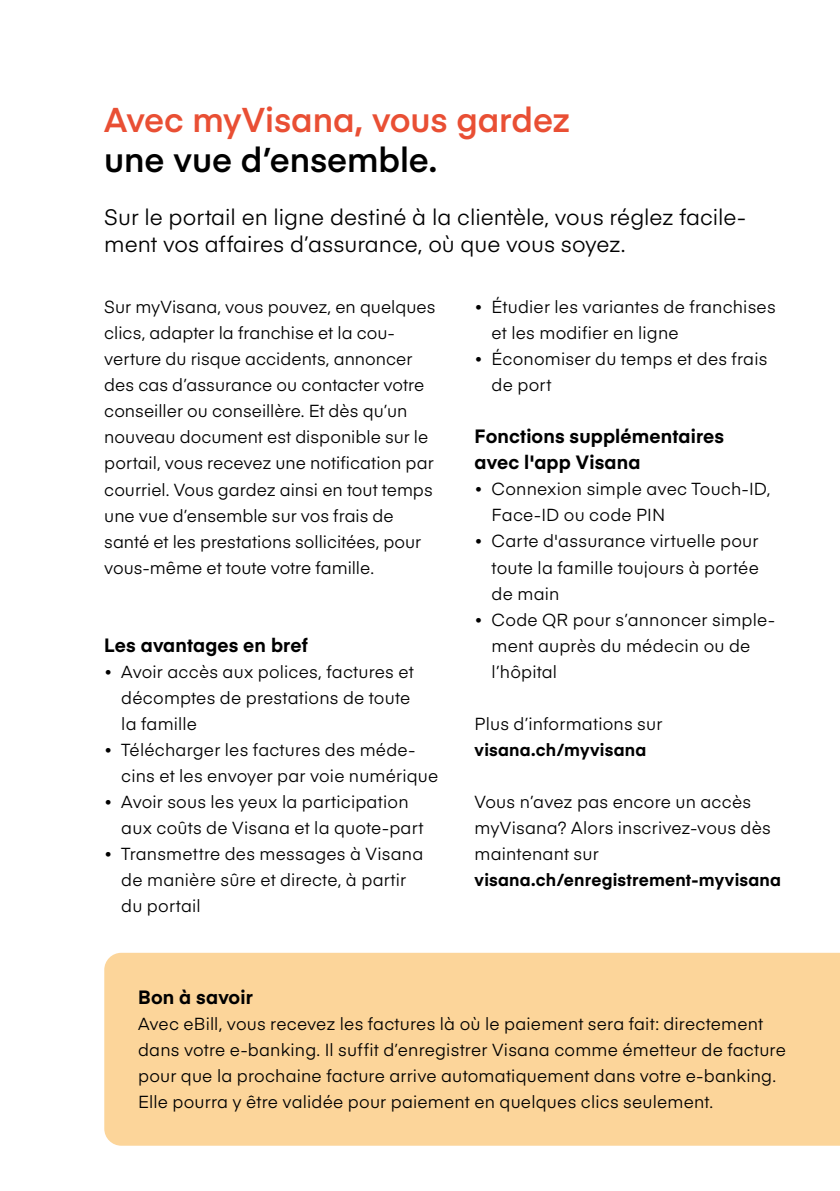
<style>
.page{position:relative;width:840px;height:1191px;background:#fff}
.page>*{position:absolute;margin:0;border:0;box-sizing:border-box;transform-origin:0 0}
.t1{font:600 34px "Eina 03";letter-spacing:-.005em;color:#e94f34}
.t2{font:600 34px "Eina 03";letter-spacing:-.005em;color:#000}
.t3{font:22px/26.4px "Eina 03";color:#000}
.t4{font:700 19px/26px "Eina 03";letter-spacing:.01em;color:#000}
.t5{font:17.2px/26px "Eina 03";letter-spacing:.005em;color:#000}
.t6{font:700 17.2px "Eina 03";letter-spacing:.01em;color:#000}
.s1{font-size:16px}
</style>
<div class="page">
<div style="left:104px;top:952px;width:735px;height:193px;background:#fcd59a"></div>
<h1 class="t1" style="left:104px;top:94px;width:467px">Avec myVisana, vous gardez</h1>
<h1 class="t2" style="left:104px;top:135px;width:334px">une vue d’ensemble.</h1>
<p class="t3" style="left:104px;top:202px;width:642px">Sur le portail en ligne destiné à la clientèle, vous réglez facile&shy;ment vos affaires d’assurance, où que vous soyez.</p>
<p class="t5" style="left:104px;top:293px;width:332px">Sur myVisana, vous pouvez, en quelques clics, adapter la franchise et la cou&shy;verture du risque accidents, annoncer des cas d’assurance ou contacter votre conseiller ou conseillère. Et dès qu’un nouveau document est disponible sur le portail, vous recevez une notification par courriel. Vous gardez ainsi en tout temps une vue d’ensemble sur vos frais de santé et les prestations sollicitées, pour vous-même et toute votre famille.</p>
<p class="t4" style="left:104px;top:630px;width:205px">Les avantages en bref</p>
<p class="t5" style="left:121px;top:657px;width:294px;text-indent:-17px"><span class="s1">•</span> Avoir accès aux polices, factures et décomptes de prestations de toute la famille</p>
<p class="t5" style="left:121px;top:735px;width:318px;text-indent:-17px"><span class="s1">•</span> Télécharger les factures des méde&shy;cins et les envoyer par voie numérique</p>
<p class="t5" style="left:121px;top:787px;width:303px;text-indent:-17px"><span class="s1">•</span> Avoir sous les yeux la participation aux coûts de Visana et la quote-part</p>
<p class="t5" style="left:121px;top:839px;width:303px;text-indent:-17px"><span class="s1">•</span> Transmettre des messages à Visana de manière sûre et directe, à partir du portail</p>
<p class="t5" style="left:491px;top:293px;width:285px;text-indent:-17px"><span class="s1">•</span> Étudier les variantes de franchises et les modifier en ligne</p>
<p class="t5" style="left:491px;top:345px;width:277px;text-indent:-17px"><span class="s1">•</span> Économiser du temps et des frais de port</p>
<p class="t4" style="left:474px;top:422px;width:251px">Fonctions supplémentaires avec l'app Visana</p>
<p class="t5" style="left:491px;top:475px;width:280px;text-indent:-17px"><span class="s1">•</span> Connexion simple avec Touch-ID,<br>Face-ID ou code PIN</p>
<p class="t5" style="left:491px;top:527px;width:268px;text-align:justify;text-indent:-17px"><span class="s1">•</span> Carte d'assurance virtuelle pour toute la famille toujours à portée de main</p>
<p class="t5" style="left:491px;top:605px;width:284px;text-indent:-17px"><span class="s1">•</span> Code QR pour s’annoncer simple&shy;ment auprès du médecin ou de l’hôpital</p>
<p class="t5" style="left:474px;top:709px;width:189px">Plus d’informations sur</p>
<p class="t6" style="left:474px;top:736px;width:173px">visana.ch/myvisana</p>
<p class="t5" style="left:474px;top:787px;width:297px">Vous n’avez pas encore un accès myVisana? Alors inscrivez-vous dès maintenant sur</p>
<p class="t6" style="left:474px;top:866px;width:308px">visana.ch/enregistrement-myvisana</p>
<p class="t4" style="left:138px;top:982px;width:116px">Bon à savoir</p>
<p class="t5" style="left:138px;top:1009px;width:649px">Avec eBill, vous recevez les factures là où le paiement sera fait: directement dans votre e-banking. Il suffit d’enregistrer Visana comme émetteur de facture pour que la prochaine facture arrive automatiquement dans votre e-banking.<br>Elle pourra y être validée pour paiement en quelques clics seulement.</p>
</div>
